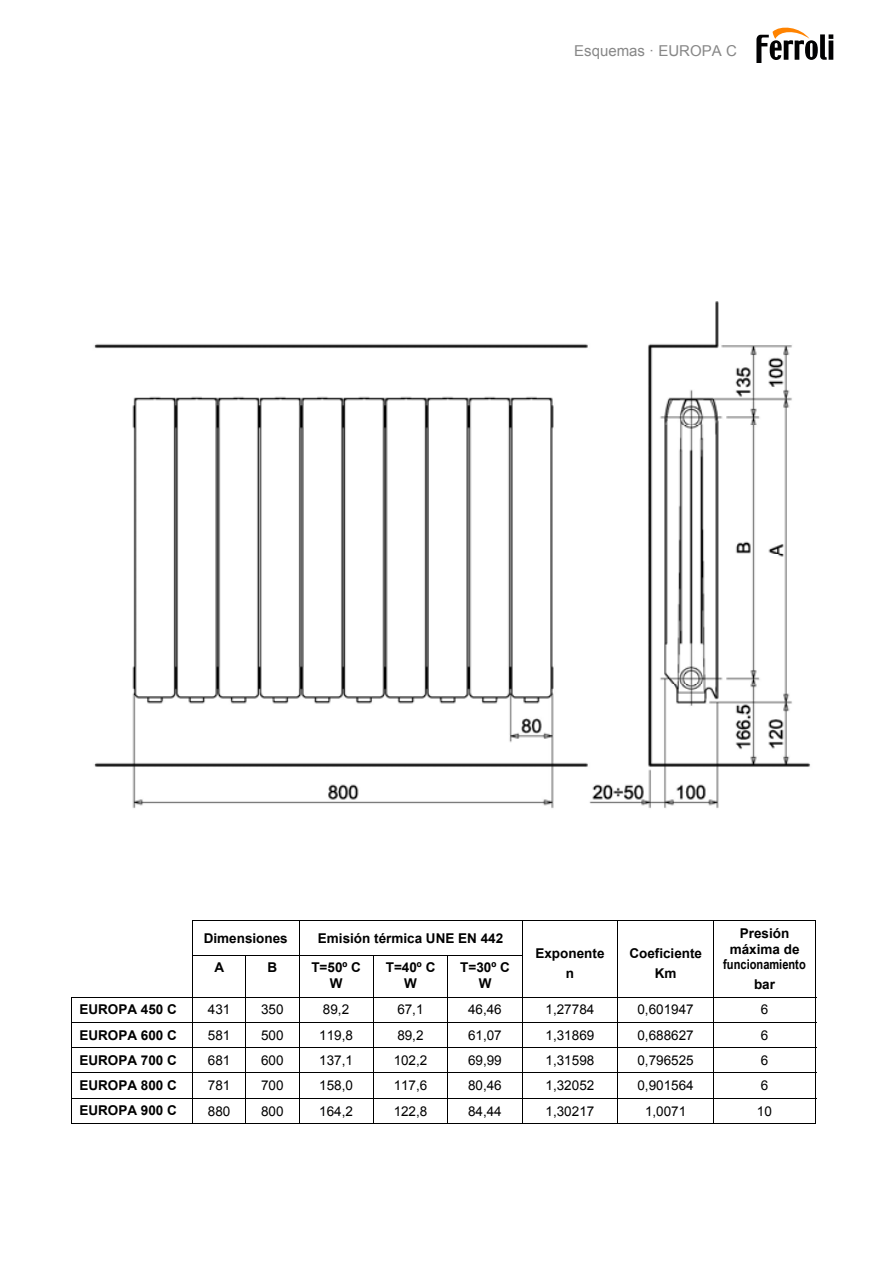
<style>
.page{position:relative;width:893px;height:1263px;background:#fff}
.page>*{position:absolute;margin:0;border:0;box-sizing:border-box;transform-origin:0 0}
.t1{font:15px "Arial";color:#878787}
.t2{font:13.5px "Arial";color:#000}
.t3{font:700 13.5px/15.5px "Arial";color:#000;text-align:center}
.s1{font-family:"Arial Narrow"}
</style>
<div class="page">
<hr style="left:192px;top:920px;width:624px;height:1px;background:#000">
<hr style="left:192px;top:921px;width:1px;height:34px;background:#000">
<hr style="left:299px;top:921px;width:1px;height:34px;background:#000">
<hr style="left:522px;top:921px;width:1px;height:34px;background:#000">
<hr style="left:618px;top:921px;width:1px;height:34px;background:#000">
<hr style="left:713px;top:921px;width:1px;height:34px;background:#000">
<hr style="left:815px;top:921px;width:1px;height:34px;background:#000">
<hr style="left:192px;top:955px;width:331px;height:1px;background:#000">
<hr style="left:192px;top:955px;width:1px;height:42px;background:#000">
<hr style="left:245px;top:955px;width:1px;height:42px;background:#000">
<hr style="left:299px;top:955px;width:1px;height:42px;background:#000">
<hr style="left:373px;top:955px;width:1px;height:42px;background:#000">
<hr style="left:447px;top:955px;width:1px;height:42px;background:#000">
<hr style="left:522px;top:955px;width:1px;height:42px;background:#000">
<hr style="left:618px;top:955px;width:1px;height:42px;background:#000">
<hr style="left:713px;top:955px;width:1px;height:42px;background:#000">
<hr style="left:815px;top:955px;width:1px;height:42px;background:#000">
<hr style="left:71px;top:997px;width:745px;height:1px;background:#000">
<hr style="left:71px;top:1022px;width:745px;height:1px;background:#000">
<hr style="left:71px;top:1047px;width:745px;height:1px;background:#000">
<hr style="left:71px;top:1072px;width:745px;height:1px;background:#000">
<hr style="left:71px;top:1098px;width:745px;height:1px;background:#000">
<svg style="left:71px;top:998px;width:1px;height:125px"></svg>
<hr style="left:71px;top:1123px;width:121px;height:1px;background:#000">
<svg style="left:192px;top:998px;width:1px;height:126px"></svg>
<hr style="left:193px;top:1123px;width:52px;height:1px;background:#000">
<svg style="left:245px;top:998px;width:1px;height:126px"></svg>
<hr style="left:246px;top:1123px;width:53px;height:1px;background:#000">
<svg style="left:299px;top:998px;width:1px;height:125px"></svg>
<hr style="left:299px;top:1123px;width:74px;height:1px;background:#000">
<svg style="left:373px;top:998px;width:1px;height:126px"></svg>
<hr style="left:374px;top:1123px;width:73px;height:1px;background:#000">
<svg style="left:447px;top:998px;width:1px;height:126px"></svg>
<hr style="left:448px;top:1123px;width:74px;height:1px;background:#000">
<svg style="left:522px;top:998px;width:1px;height:126px"></svg>
<hr style="left:523px;top:1123px;width:95px;height:1px;background:#000">
<hr style="left:618px;top:1123px;width:95px;height:1px;background:#000">
<svg style="left:713px;top:998px;width:1px;height:126px"></svg>
<hr style="left:714px;top:1123px;width:101px;height:1px;background:#000">
<svg style="left:815px;top:998px;width:1px;height:126px"></svg>
<img style="left:94px;top:301px;width:716px;height:507px">
<svg style="left:756px;top:28px;width:77px;height:34px"></svg>
<p class="t1" style="left:574px;top:41px;width:164px">Esquemas · EUROPA C</p>
<p class="t3" style="left:204px;top:930px;width:86px">Dimensiones</p>
<p class="t3" style="left:318px;top:930px;width:187px">Emisión térmica UNE EN 442</p>
<p class="t3" style="left:214px;top:960px;width:11px">A</p>
<p class="t3" style="left:268px;top:960px;width:11px">B</p>
<p class="t3" style="left:311px;top:960px;width:51px">T=50º C<br>W</p>
<p class="t3" style="left:386px;top:960px;width:51px">T=40º C<br>W</p>
<p class="t3" style="left:460px;top:960px;width:51px">T=30º C<br>W</p>
<p class="t3" style="left:535px;top:944px;width:71px;line-height:20px">Exponente n</p>
<p class="t3" style="left:629px;top:944px;width:74px;line-height:20px">Coeficiente<br>Km</p>
<p class="t3" style="left:723px;top:926px;width:84px">Presión máxima de <span class="s1">funcionamiento</span></p>
<p class="t3" style="left:754px;top:977px;width:22px">bar</p>
<p class="t3" style="left:79px;top:1002px;width:99px">EUROPA 450 C</p>
<p class="t2" style="left:208px;top:1001px;width:24px">431</p>
<p class="t2" style="left:261px;top:1001px;width:24px">350</p>
<p class="t2" style="left:323px;top:1001px;width:28px">89,2</p>
<p class="t2" style="left:397px;top:1001px;width:28px">67,1</p>
<p class="t2" style="left:468px;top:1001px;width:35px">46,46</p>
<p class="t2" style="left:546px;top:1001px;width:50px">1,27784</p>
<p class="t2" style="left:637px;top:1001px;width:58px">0,601947</p>
<p class="t2" style="left:761px;top:1001px;width:9px">6</p>
<p class="t3" style="left:79px;top:1028px;width:99px">EUROPA 600 C</p>
<p class="t2" style="left:208px;top:1026px;width:24px">581</p>
<p class="t2" style="left:261px;top:1026px;width:24px">500</p>
<p class="t2" style="left:319px;top:1026px;width:35px">119,8</p>
<p class="t2" style="left:397px;top:1026px;width:28px">89,2</p>
<p class="t2" style="left:468px;top:1026px;width:35px">61,07</p>
<p class="t2" style="left:546px;top:1026px;width:50px">1,31869</p>
<p class="t2" style="left:637px;top:1026px;width:58px">0,688627</p>
<p class="t2" style="left:761px;top:1026px;width:9px">6</p>
<p class="t3" style="left:79px;top:1053px;width:99px">EUROPA 700 C</p>
<p class="t2" style="left:208px;top:1051px;width:24px">681</p>
<p class="t2" style="left:261px;top:1051px;width:24px">600</p>
<p class="t2" style="left:319px;top:1051px;width:35px">137,1</p>
<p class="t2" style="left:394px;top:1051px;width:35px">102,2</p>
<p class="t2" style="left:468px;top:1051px;width:35px">69,99</p>
<p class="t2" style="left:546px;top:1051px;width:50px">1,31598</p>
<p class="t2" style="left:637px;top:1051px;width:58px">0,796525</p>
<p class="t2" style="left:761px;top:1051px;width:9px">6</p>
<p class="t3" style="left:79px;top:1078px;width:99px">EUROPA 800 C</p>
<p class="t2" style="left:208px;top:1077px;width:24px">781</p>
<p class="t2" style="left:261px;top:1077px;width:24px">700</p>
<p class="t2" style="left:319px;top:1077px;width:35px">158,0</p>
<p class="t2" style="left:394px;top:1077px;width:35px">117,6</p>
<p class="t2" style="left:468px;top:1077px;width:35px">80,46</p>
<p class="t2" style="left:546px;top:1077px;width:50px">1,32052</p>
<p class="t2" style="left:637px;top:1077px;width:58px">0,901564</p>
<p class="t2" style="left:761px;top:1077px;width:9px">6</p>
<p class="t3" style="left:79px;top:1103px;width:99px">EUROPA 900 C</p>
<p class="t2" style="left:208px;top:1102px;width:24px">880</p>
<p class="t2" style="left:261px;top:1102px;width:24px">800</p>
<p class="t2" style="left:319px;top:1102px;width:35px">164,2</p>
<p class="t2" style="left:394px;top:1102px;width:35px">122,8</p>
<p class="t2" style="left:468px;top:1102px;width:35px">84,44</p>
<p class="t2" style="left:546px;top:1102px;width:50px">1,30217</p>
<p class="t2" style="left:645px;top:1102px;width:43px">1,0071</p>
<p class="t2" style="left:757px;top:1102px;width:16px">10</p>
</div>
